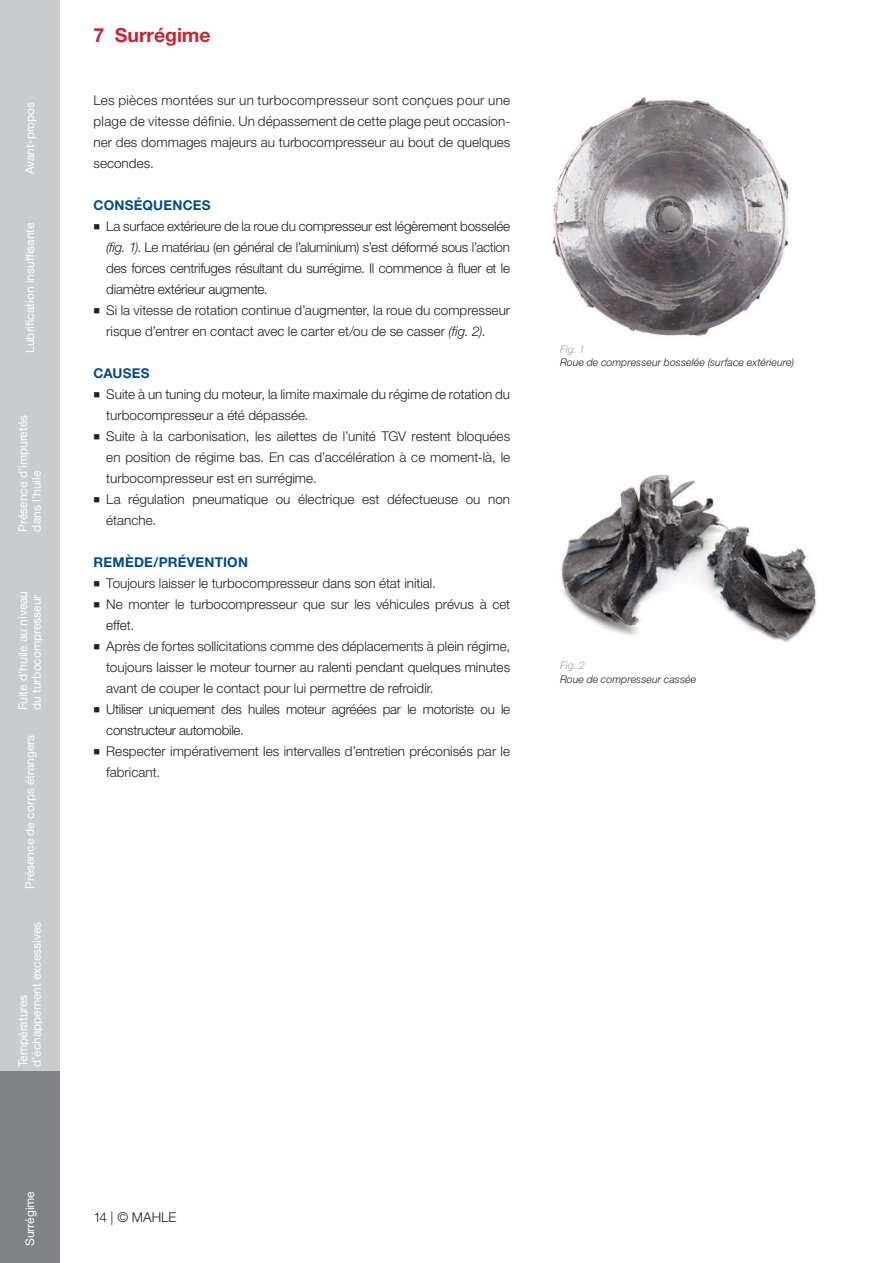
<style>
.page{position:relative;width:893px;height:1263px;background:#fff}
.page>*{position:absolute;margin:0;border:0;box-sizing:border-box;transform-origin:0 0}
.t1{font:700 19.5px "Helvetica Neue LTW1 G";letter-spacing:-.005em;color:#c92434}
.t2{font:300 13.5px/21px "Helvetica Neue LTW1 G";color:#231f20}
.t3{font:700 13.5px "Helvetica Neue LTW1 G";letter-spacing:.015em;color:#004b88}
.t4{font:12px/13.5px "Helvetica Neue LTW1 G";color:#fff}
.t5{font:italic 300 10.5px "Helvetica Neue LTW1 G";letter-spacing:.005em;color:#231f20}
.t6{font:italic 300 10.5px "Helvetica Neue LTW1 G";letter-spacing:.005em;color:#9d9fa1}
.s1{font-style:italic}
</style>
<div class="page">
<img style="left:552px;top:96px;width:238px;height:242px">
<img style="left:561px;top:474px;width:256px;height:168px">
<div style="left:0;top:0;width:60px;height:1263px;background:#c9cbcc"></div>
<div style="left:0;top:1071px;width:60px;height:192px;background:#808285"></div>
<p class="t4" style="left:24px;top:174px;width:74px;rotate:-90deg">Avant-propos</p>
<p class="t4" style="left:24px;top:353px;width:132px;rotate:-90deg">Lubrification insuffisante</p>
<p class="t4" style="left:17px;top:531px;width:118px;rotate:-90deg">Présence d’impuretés dans l’huile</p>
<p class="t4" style="left:17px;top:710px;width:121px;rotate:-90deg">Fuite d’huile au niveau du turbocompresseur</p>
<p class="t4" style="left:24px;top:889px;width:156px;rotate:-90deg">Présence de corps étrangers</p>
<p class="t4" style="left:17px;top:1067px;width:147px;rotate:-90deg">Températures d’échappement excessives</p>
<p class="t4" style="left:24px;top:1246px;width:56px;rotate:-90deg">Surrégime</p>
<h1 class="t1" style="left:94px;top:28px;width:119px">7 Surrégime</h1>
<p class="t2" style="left:94px;top:91px;width:418px;text-align:justify">Les pièces montées sur un turbocompresseur sont conçues pour une plage de vitesse définie. Un dépassement de cette plage peut occasion&shy;ner des dommages majeurs au turbocompresseur au bout de quelques secondes.</p>
<p class="t3" style="left:94px;top:200px;width:119px">CONSÉQUENCES</p>
<p class="t2" style="left:106px;top:217px;width:405px">La surface extérieure de la roue du compresseur est légèrement bosselée <span class="s1">(fig. 1)</span>. Le matériau (en général de l’aluminium) s’est déformé sous l’action des forces centrifuges résultant du surrégime. Il commence à fluer et le diamètre extérieur augmente.<br>Si la vitesse de rotation continue d’augmenter, la roue du compresseur risque d’entrer en contact avec le carter et/ou de se casser <span class="s1">(fig. 2)</span>.</p>
<p class="t3" style="left:94px;top:368px;width:58px">CAUSES</p>
<p class="t2" style="left:106px;top:385px;width:405px">Suite à un tuning du moteur, la limite maximale du régime de rotation du turbocompresseur a été dépassée.<br>Suite à la carbonisation, les ailettes de l’unité TGV restent bloquées en position de régime bas. En cas d’accélération à ce moment-là, le turbocompresseur est en surrégime.<br>La régulation pneumatique ou électrique est défectueuse ou non étanche.</p>
<p class="t3" style="left:94px;top:557px;width:156px">REMÈDE/PRÉVENTION</p>
<p class="t2" style="left:106px;top:574px;width:405px">Toujours laisser le turbocompresseur dans son état initial.<br>Ne monter le turbocompresseur que sur les véhicules prévus à cet effet.<br>Après de fortes sollicitations comme des déplacements à plein régime, toujours laisser le moteur tourner au ralenti pendant quelques minutes avant de couper le contact pour lui permettre de refroidir.<br>Utiliser uniquement des huiles moteur agréées par le motoriste ou le constructeur automobile.<br>Respecter impérativement les intervalles d’entretien préconisés par le fabricant.</p>
<p class="t6" style="left:560px;top:345px;width:26px">Fig. 1</p>
<p class="t5" style="left:560px;top:359px;width:236px">Roue de compresseur bosselée (surface extérieure)</p>
<p class="t6" style="left:560px;top:662px;width:26px">Fig. 2</p>
<p class="t5" style="left:560px;top:675px;width:138px">Roue de compresseur cassée</p>
<p class="t2" style="left:94px;top:1207px;width:84px">14 | © MAHLE</p>
</div>
